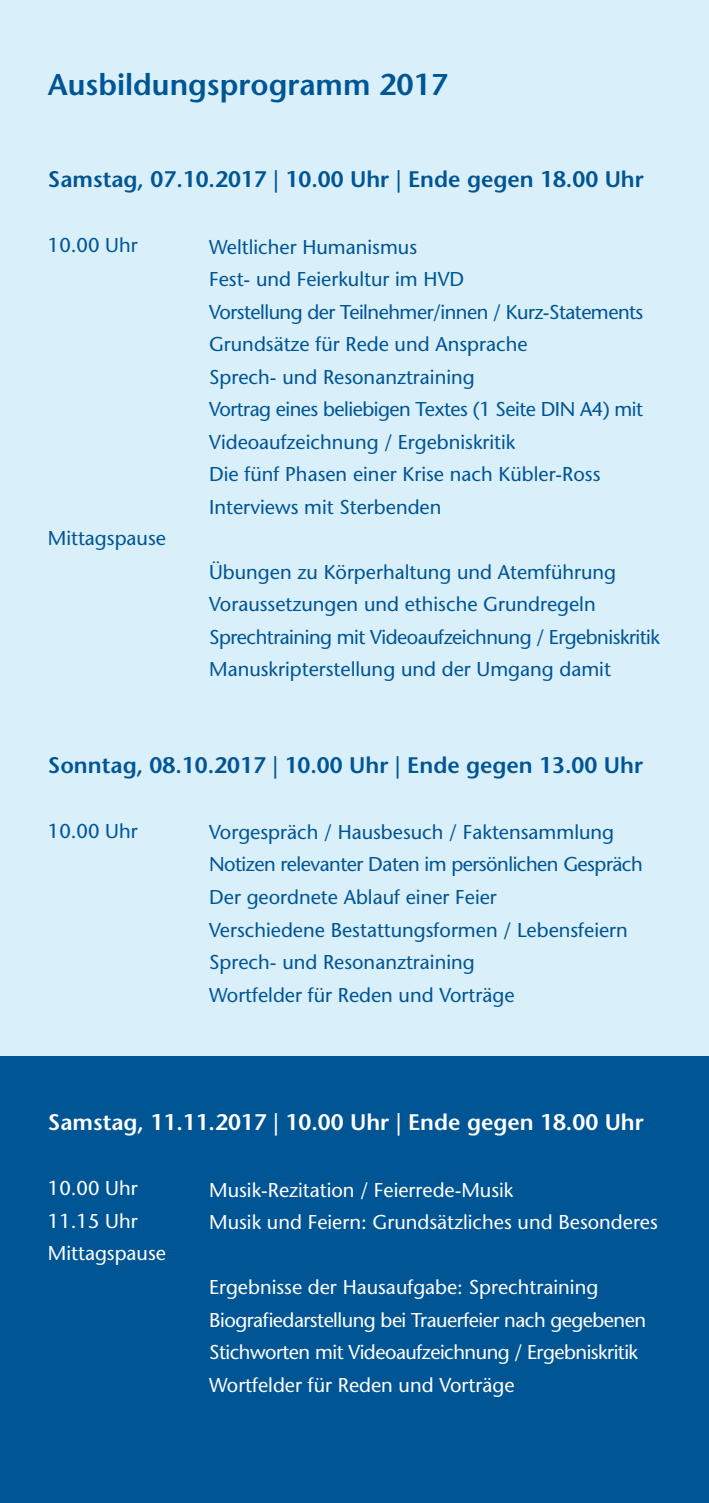
<style>
.page{position:relative;width:709px;height:1503px;background:#fff}
.page>*{position:absolute;margin:0;border:0;box-sizing:border-box;transform-origin:0 0}
.t1{font:600 30px "Stone Sans Std";color:#005595}
.t2{font:600 22.5px "Stone Sans Std";color:#005595}
.t3{font:600 22.5px "Stone Sans Std";color:#fff}
.t4{font:500 20px/32.5px "Stone Sans Std";color:#005595}
.t5{font:500 20px/32.5px "Stone Sans Std";letter-spacing:-.025em;color:#fff}
.t6{font:500 20px/32.5px "Stone Sans Std";color:#fff}
</style>
<div class="page">
<div style="left:0;top:0;width:709px;height:1502px;background:#d9effa"></div>
<div style="left:0;top:1056px;width:709px;height:446px;background:#005595"></div>
<h1 class="t1" style="left:48px;top:66px;width:402px">Ausbildungsprogramm 2017</h1>
<p class="t2" style="left:48px;top:166px;width:597px">Samstag, 07.10.2017 | 10.00 Uhr | Ende gegen 18.00 Uhr</p>
<p class="t4" style="left:48px;top:229px;width:91px">10.00 Uhr</p>
<p class="t4" style="left:48px;top:522px;width:120px">Mittagspause</p>
<p class="t4" style="left:209px;top:230px;width:436px">Weltlicher Humanismus<br>Fest- und Feierkultur im HVD<br>Vorstellung der Teilnehmer/innen / Kurz-Statements Grundsätze für Rede und Ansprache<br>Sprech- und Resonanztraining<br>Vortrag eines beliebigen Textes (1 Seite DIN A4) mit Videoaufzeichnung / Ergebniskritik<br>Die fünf Phasen einer Krise nach Kübler-Ross Interviews mit Sterbenden</p>
<p class="t4" style="left:209px;top:555px;width:452px">Übungen zu Körperhaltung und Atemführung Voraussetzungen und ethische Grundregeln Sprechtraining mit Videoaufzeichnung / Ergebniskritik Manuskripterstellung und der Umgang damit</p>
<p class="t2" style="left:48px;top:751px;width:596px">Sonntag, 08.10.2017 | 10.00 Uhr | Ende gegen 13.00 Uhr</p>
<p class="t4" style="left:48px;top:814px;width:91px">10.00 Uhr</p>
<p class="t4" style="left:209px;top:815px;width:435px">Vorgespräch / Hausbesuch / Faktensammlung Notizen relevanter Daten im persönlichen Gespräch Der geordnete Ablauf einer Feier<br>Verschiedene Bestattungsformen / Lebensfeiern Sprech- und Resonanztraining<br>Wortfelder für Reden und Vorträge</p>
<p class="t3" style="left:48px;top:1108px;width:597px">Samstag, 11.11.2017 | 10.00 Uhr | Ende gegen 18.00 Uhr</p>
<p class="t6" style="left:48px;top:1172px;width:120px">10.00 Uhr<br>11.15 Uhr<br>Mittagspause</p>
<p class="t6" style="left:209px;top:1173px;width:450px">Musik-Rezitation / Feierrede-Musik<br>Musik und Feiern: Grundsätzliches und Besonderes</p>
<p class="t5" style="left:209px;top:1270px;width:438px">Ergebnisse der Hausaufgabe: Sprechtraining Biografiedarstellung bei Trauerfeier nach gegebenen Stichworten mit Videoaufzeichnung / Ergebniskritik Wortfelder für Reden und Vorträge</p>
</div>
